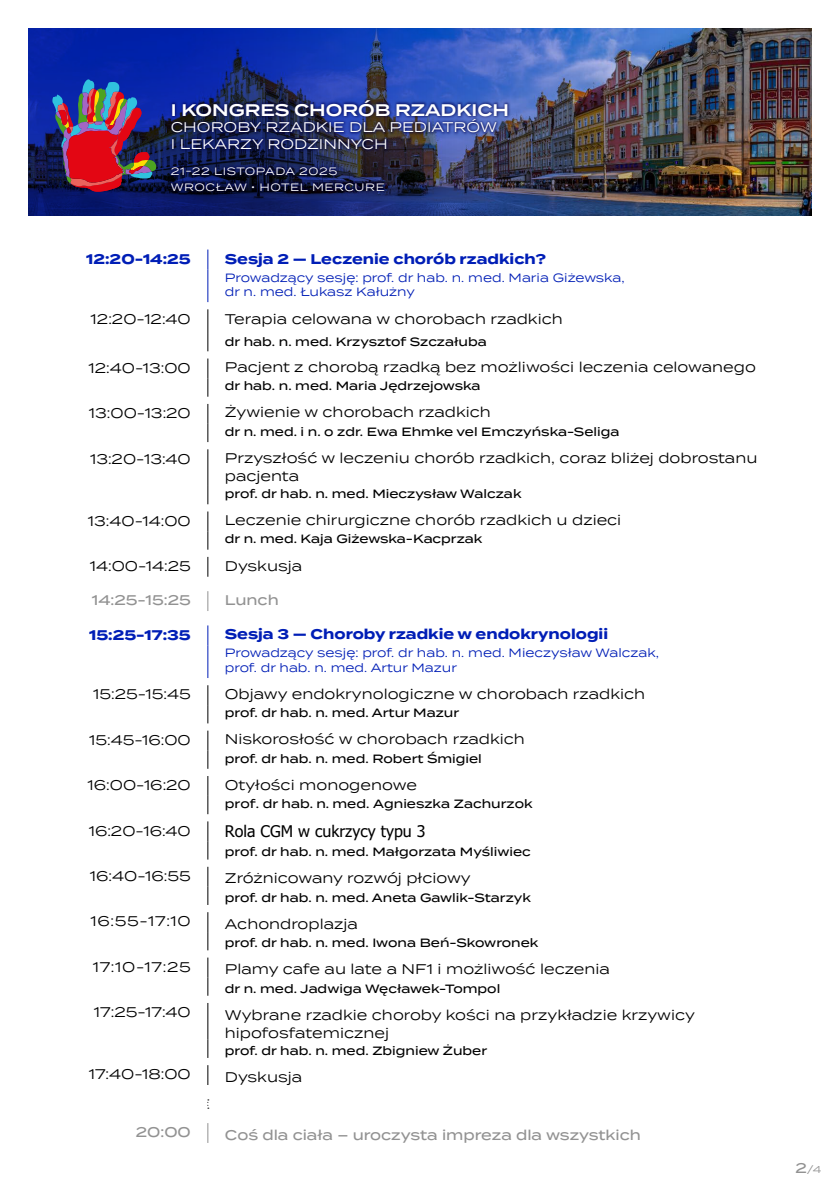
<style>
.page{position:relative;width:840px;height:1191px;background:#fff}
.page>*{position:absolute;margin:0;border:0;box-sizing:border-box;transform-origin:0 0}
.t1{font:600 16.8px "Termina";color:#fff}
.t2{font:16px "Tahoma";color:#000}
.t3{font:14px/18.8px "Termina";color:#000}
.t4{font:700 14px "Termina";color:#001eb6}
.t5{font:500 14px "Termina";color:#929292}
.t6{font:14px/16.8px "Termina";color:#fff}
.t7{font:500 12px "Termina";color:#000}
.t8{font:12px/14.4px "Termina";color:#001eb6}
.t9{font:10.6px/15.8px "Termina";letter-spacing:.05em;color:#fff}
.t10{font:10px "Termina";color:#929292}
.s1{font-weight:500;font-size:14px}
</style>
<div class="page">
<img style="left:737px;top:28px;width:74px;height:187px">
<img style="left:28px;top:28px;width:709px;height:187px">
<img style="left:52px;top:79px;width:105px;height:113px">
<div style="left:169px;top:97px;width:341px;height:55px;background:#00004b;opacity:.66"></div>
<div style="left:168px;top:164px;width:171px;height:14px;background:#00004b;opacity:.66"></div>
<div style="left:168px;top:180px;width:219px;height:13px;background:#00004b;opacity:.66"></div>
<svg style="left:207px;top:1099px;width:2px;height:9px"></svg>
<svg style="left:207px;top:1123px;width:1px;height:20px"></svg>
<svg style="left:207px;top:685px;width:1px;height:38px"></svg>
<svg style="left:207px;top:730px;width:1px;height:39px"></svg>
<svg style="left:207px;top:776px;width:1px;height:38px"></svg>
<svg style="left:207px;top:821px;width:1px;height:38px"></svg>
<svg style="left:207px;top:866px;width:1px;height:39px"></svg>
<svg style="left:207px;top:912px;width:1px;height:38px"></svg>
<svg style="left:207px;top:957px;width:1px;height:38px"></svg>
<hr style="left:207px;top:1003px;width:1px;height:36px;background:#000">
<svg style="left:207px;top:1039px;width:1px;height:19px"></svg>
<svg style="left:207px;top:1065px;width:1px;height:20px"></svg>
<svg style="left:207px;top:625px;width:1px;height:20px"></svg>
<hr style="left:207px;top:645px;width:1px;height:33px;background:#001eb6">
<svg style="left:207px;top:591px;width:1px;height:20px"></svg>
<svg style="left:207px;top:309px;width:1px;height:42px"></svg>
<svg style="left:207px;top:358px;width:1px;height:39px"></svg>
<svg style="left:207px;top:404px;width:1px;height:38px"></svg>
<hr style="left:207px;top:449px;width:1px;height:37px;background:#000">
<svg style="left:207px;top:486px;width:1px;height:18px"></svg>
<svg style="left:207px;top:511px;width:1px;height:38px"></svg>
<svg style="left:207px;top:557px;width:1px;height:20px"></svg>
<svg style="left:207px;top:249px;width:1px;height:20px"></svg>
<hr style="left:207px;top:269px;width:1px;height:33px;background:#001eb6">
<p class="t1" style="left:171px;top:97px;width:339px">I KONGRES CHORÓB RZADKICH</p>
<p class="t6" style="left:171px;top:118px;width:327px">CHOROBY RZADKIE DLA PEDIATRÓW<br>I LEKARZY RODZINNYCH</p>
<p class="t9" style="left:171px;top:163px;width:215px">21-22 LISTOPADA 2025<br>WROCŁAW • HOTEL MERCURE</p>
<p class="t4" style="left:86px;top:248px;width:106px">12:20-14:25</p>
<p class="t3" style="left:91px;top:308px;width:102px">12:20-12:40</p>
<p class="t3" style="left:88px;top:358px;width:104px">12:40-13:00</p>
<p class="t3" style="left:89px;top:403px;width:103px">13:00-13:20</p>
<p class="t3" style="left:90px;top:448px;width:102px">13:20-13:40</p>
<p class="t3" style="left:88px;top:511px;width:104px">13:40-14:00</p>
<p class="t3" style="left:90px;top:556px;width:102px">14:00-14:25</p>
<p class="t5" style="left:92px;top:590px;width:100px">14:25-15:25</p>
<p class="t4" style="left:89px;top:624px;width:103px">15:25-17:35</p>
<p class="t3" style="left:93px;top:684px;width:99px">15:25-15:45</p>
<p class="t3" style="left:89px;top:730px;width:103px">15:45-16:00</p>
<p class="t3" style="left:87px;top:775px;width:105px">16:00-16:20</p>
<p class="t3" style="left:89px;top:820px;width:103px">16:20-16:40</p>
<p class="t3" style="left:90px;top:866px;width:102px">16:40-16:55</p>
<p class="t3" style="left:90px;top:911px;width:102px">16:55-17:10</p>
<p class="t3" style="left:93px;top:957px;width:100px">17:10-17:25</p>
<p class="t3" style="left:94px;top:1002px;width:98px">17:25-17:40</p>
<p class="t3" style="left:89px;top:1064px;width:103px">17:40-18:00</p>
<p class="t5" style="left:136px;top:1122px;width:56px">20:00</p>
<p class="t4" style="left:225px;top:248px;width:322px">Sesja 2 — Leczenie chorób rzadkich?</p>
<p class="t8" style="left:225px;top:270px;width:401px">Prowadzący sesję: prof. dr hab. n. med. Maria Giżewska, dr n. med. Łukasz Kałużny</p>
<p class="t3" style="left:225px;top:308px;width:339px">Terapia celowana w chorobach rzadkich</p>
<p class="t7" style="left:225px;top:332px;width:263px">dr hab. n. med. Krzysztof Szczałuba</p>
<p class="t3" style="left:225px;top:357px;width:532px">Pacjent z chorobą rzadką bez możliwości leczenia celowanego</p>
<p class="t7" style="left:225px;top:377px;width:257px">dr hab. n. med. Maria Jędrzejowska</p>
<p class="t3" style="left:225px;top:402px;width:267px">Żywienie w chorobach rzadkich</p>
<p class="t7" style="left:225px;top:422px;width:396px">dr n. med. i n. o zdr. Ewa Ehmke vel Emczyńska-Seliga</p>
<p class="t3" style="left:225px;top:448px;width:534px">Przyszłość w leczeniu chorób rzadkich, coraz bliżej dobrostanu pacjenta</p>
<p class="t7" style="left:225px;top:485px;width:298px">prof. dr hab. n. med. Mieczysław Walczak</p>
<p class="t3" style="left:225px;top:510px;width:397px">Leczenie chirurgiczne chorób rzadkich u dzieci</p>
<p class="t7" style="left:225px;top:530px;width:259px">dr n. med. Kaja Giżewska-Kacprzak</p>
<p class="t3" style="left:225px;top:555px;width:79px">Dyskusja</p>
<p class="t5" style="left:225px;top:589px;width:55px">Lunch</p>
<p class="t4" style="left:225px;top:624px;width:384px">Sesja 3 — Choroby rzadkie w endokrynologii</p>
<p class="t8" style="left:225px;top:645px;width:435px">Prowadzący sesję: prof. dr hab. n. med. Mieczysław Walczak, prof. dr hab. n. med. Artur Mazur</p>
<p class="t3" style="left:225px;top:684px;width:421px">Objawy endokrynologiczne w chorobach rzadkich</p>
<p class="t7" style="left:225px;top:704px;width:236px">prof. dr hab. n. med. Artur Mazur</p>
<p class="t3" style="left:225px;top:729px;width:301px">Niskorosłość w chorobach rzadkich</p>
<p class="t7" style="left:225px;top:749px;width:258px">prof. dr hab. n. med. Robert Śmigiel</p>
<p class="t3" style="left:225px;top:774px;width:193px">Otyłości monogenowe</p>
<p class="t7" style="left:225px;top:795px;width:309px">prof. dr hab. n. med. Agnieszka Zachurzok</p>
<p class="t2" style="left:225px;top:820px;width:202px">Rola CGM w cukrzycy typu 3</p>
<p class="t7" style="left:225px;top:843px;width:307px">prof. dr hab. n. med. Małgorzata Myśliwiec</p>
<p class="t3" style="left:225px;top:868px;width:247px">Zróżnicowany rozwój płciowy</p>
<p class="t7" style="left:225px;top:888px;width:307px">prof. dr hab. n. med. Aneta Gawlik-Starzyk</p>
<p class="t3" style="left:225px;top:914px;width:134px">Achondroplazja</p>
<p class="t7" style="left:225px;top:934px;width:315px">prof. dr hab. n. med. Iwona Beń-Skowronek</p>
<p class="t3" style="left:225px;top:959px;width:386px">Plamy cafe au late a NF1 i możliwość leczenia</p>
<p class="t7" style="left:225px;top:979px;width:277px">dr n. med. Jadwiga Węcławek-Tompol</p>
<p class="t3" style="left:225px;top:1004px;width:471px">Wybrane rzadkie choroby kości na przykładzie krzywicy hipofosfatemicznej</p>
<p class="t7" style="left:225px;top:1042px;width:264px">prof. dr hab. n. med. Zbigniew Żuber</p>
<p class="t3" style="left:225px;top:1067px;width:79px">Dyskusja</p>
<p class="t5" style="left:225px;top:1124px;width:417px">Coś dla ciała – uroczysta impreza dla wszystkich</p>
<p class="t10" style="left:794px;top:1161px;width:28px"><span class="s1">2</span>/4</p>
</div>
